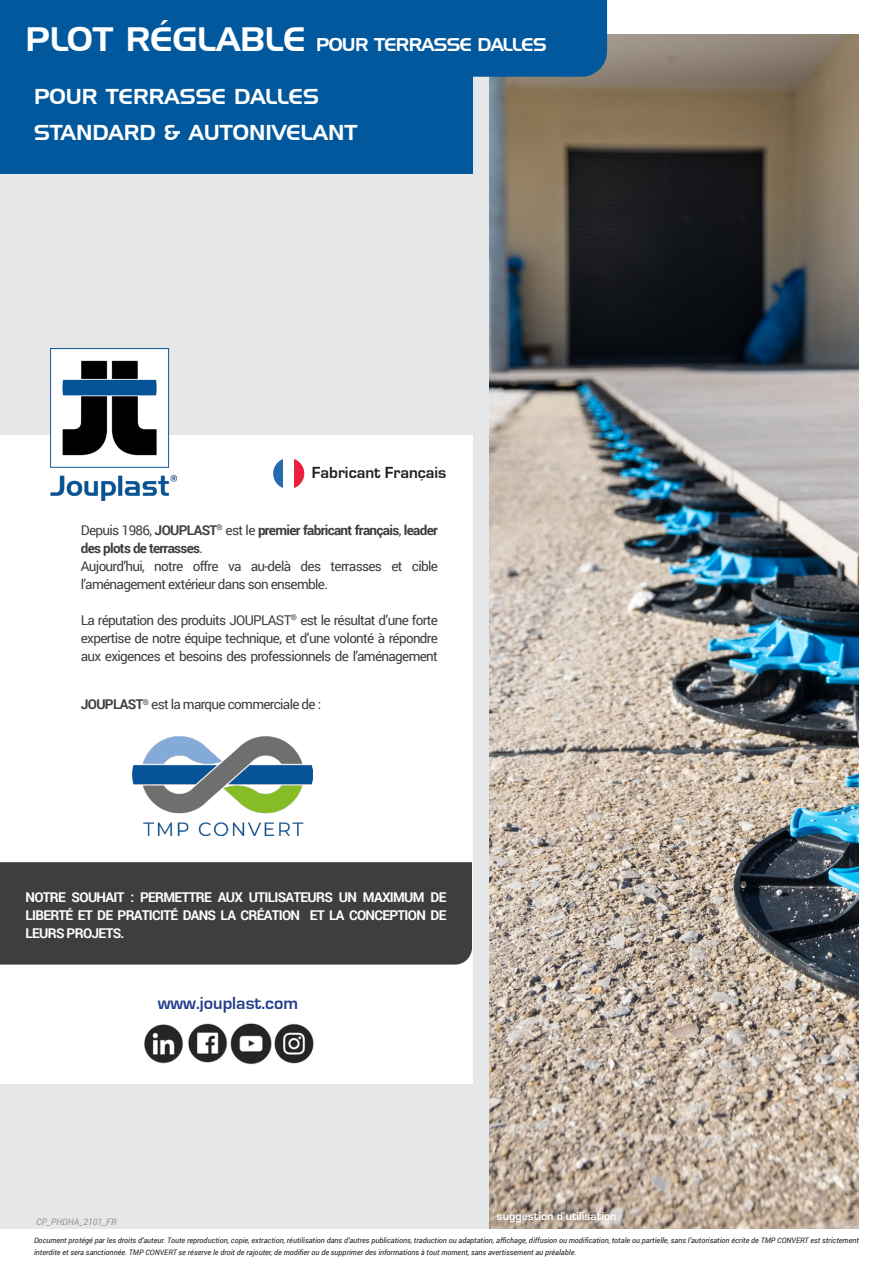
<style>
.page{position:relative;width:893px;height:1263px;background:#fff}
.page>*{position:absolute;margin:0;border:0;box-sizing:border-box;transform-origin:0 0}
.t1{font:45px "Handel Gothic BT";color:#fff}
.t2{font:21px "Handel Gothic BT";color:#fff}
.t3{font:18px "Handel Gothic BT";letter-spacing:-.04em;color:#fff}
.t4{font:700 18px "Eurostile";color:#253f8e}
.t5{font:700 16.65px "Eurostile";color:#231f20}
.t6{font:13.5px/18px "Roboto";letter-spacing:-.05em;color:#3e3e3f}
.t7{font:700 13.5px/18px "Roboto";letter-spacing:-.05em;color:#fff;text-align:justify}
.t8{font:700 13.5px/18px "Roboto";letter-spacing:-.05em;color:#3e3e3f}
.t9{font:700 12px "Eurostile";color:#fff}
.t10{font:italic 9px "Roboto";color:#939598}
.t11{font:italic 7.5px/12px "Roboto";color:#231f20}
.s1{font-size:33px}
.s2{font-weight:400}
.s3{font-weight:700}
</style>
<div class="page">
<div style="left:34px;top:34px;width:825px;height:1195px;background:#e6e7e9"></div>
<div style="left:0;top:1px;width:472px;height:173px;background:#01589c"></div>
<div style="left:0;top:436px;width:472px;height:259px;background:#fff"></div>
<div style="left:0;top:695px;width:472px;height:389px;background:#fff"></div>
<div style="left:0;top:862px;width:472px;height:102px;background:#3e3e3f"></div>
<img style="left:489px;top:34px;width:370px;height:1195px">
<img style="left:144px;top:1023px;width:170px;height:42px">
<img style="left:50px;top:349px;width:126px;height:151px">
<img style="left:132px;top:737px;width:180px;height:98px">
<svg style="left:273px;top:459px;width:10px;height:29px"></svg>
<svg style="left:294px;top:459px;width:10px;height:29px"></svg>
<svg style="left:0;top:0;width:607px;height:77px"></svg>
<h3 class="t3" style="left:26px;top:33px;width:523px"><span class="s1">PLOT RÉGLABLE</span> POUR TERRASSE DALLES</h3>
<p class="t1" style="left:34px;top:25px;width:384px">PLOT RÉGLABLE</p>
<p class="t2" style="left:34px;top:84px;width:286px">POUR TERRASSE DALLES</p>
<p class="t2" style="left:34px;top:120px;width:325px">STANDARD &amp; AUTONIVELANT</p>
<p class="t5" style="left:312px;top:463px;width:136px">Fabricant Français</p>
<p class="t8" style="left:81px;top:520px;width:359px"><span class="s2">Depuis 1986,</span> JOUPLAST<sup>®</sup> <span class="s2">est le</span> premier fabricant français<span class="s2">,</span> leader des plots de terrasses<span class="s2">.</span></p>
<p class="t6" style="left:81px;top:556px;width:359px">Aujourd’hui, notre offre va au-delà des terrasses et cible l’aménagement extérieur dans son ensemble.</p>
<p class="t6" style="left:81px;top:610px;width:359px;text-align:justify">La réputation des produits JOUPLAST<sup>®</sup> est le résultat d’une forte expertise de notre équipe technique, et d’une volonté à répondre aux exigences et besoins des professionnels de l’aménagement</p>
<p class="t6" style="left:81px;top:695px;width:242px"><span class="s3">JOUPLAST</span><sup>®</sup> est la marque commerciale de :</p>
<p class="t7" style="left:26px;top:887px;width:422px">NOTRE SOUHAIT : PERMETTRE AUX UTILISATEURS UN MAXIMUM DE LIBERTÉ ET DE PRATICITÉ DANS LA CRÉATION ET LA CONCEPTION DE LEURS PROJETS.</p>
<p class="t4" style="left:158px;top:993px;width:142px">www.jouplast.com</p>
<p class="t10" style="left:36px;top:1215px;width:82px">CP_PHDHA_2101_FR</p>
<p class="t9" style="left:497px;top:1209px;width:121px">suggestion d’utilisation</p>
<p class="t11" style="left:34px;top:1234px;width:826px">Document protégé par les droits d’auteur. Toute reproduction, copie, extraction, réutilisation dans d’autres publications, traduction ou adaptation, affichage, diffusion ou modification, totale ou partielle, sans l’autorisation écrite de TMP CONVERT est strictement interdite et sera sanctionnée. TMP CONVERT se réserve le droit de rajouter, de modifier ou de supprimer des informations à tout moment, sans avertissement au préalable.</p>
</div>
